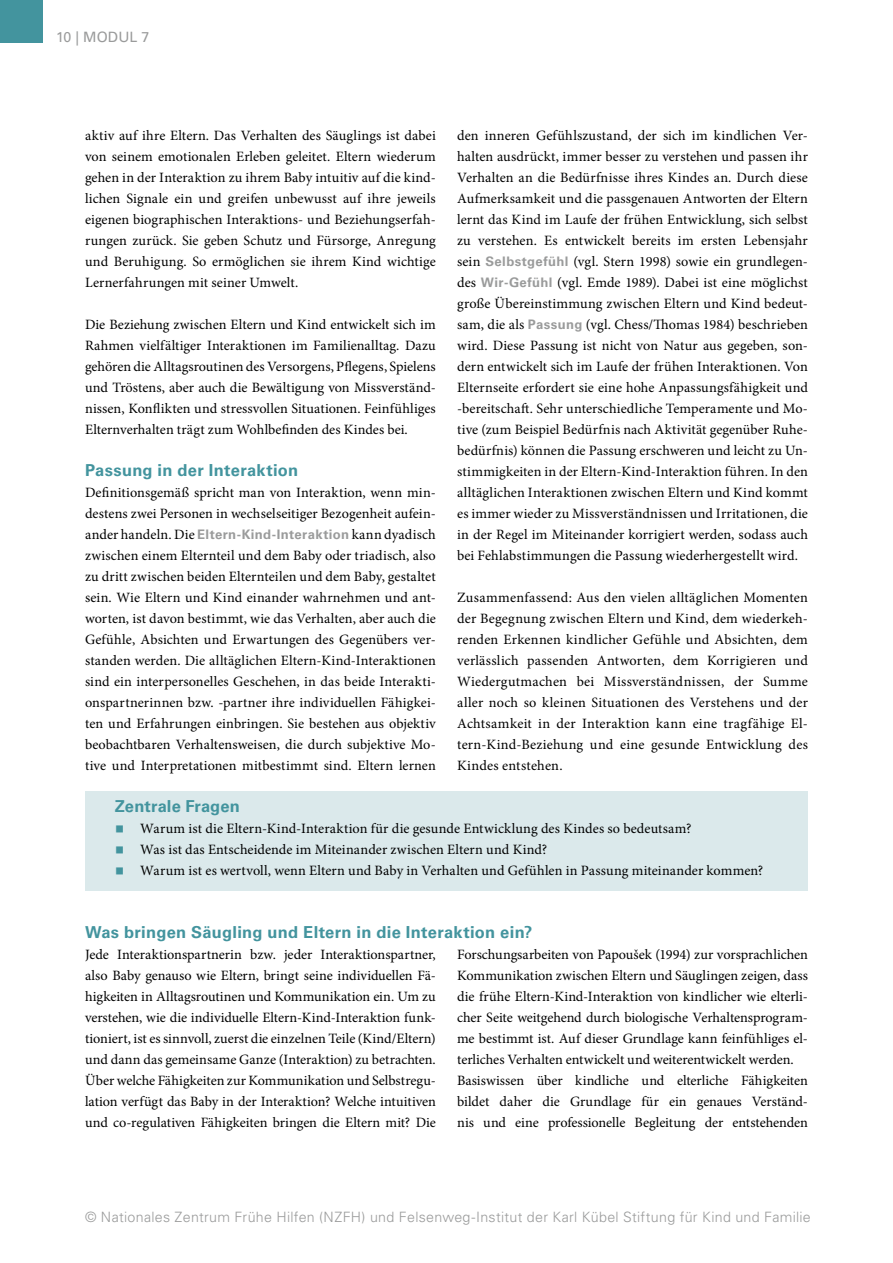
<style>
.page{position:relative;width:893px;height:1263px;background:#fff}
.page>*{position:absolute;margin:0;border:0;box-sizing:border-box;transform-origin:0 0}
.t1{font:700 16.5px "Univers LT Std";letter-spacing:.015em;color:#43949e}
.t2{font:14.25px/21px "Minion Pro";color:#000;text-align:justify}
.t3{font:300 14.25px "Univers LT Std";letter-spacing:.02em;color:#9a9b9b}
.t4{font:14.25px "Univers LT Std";letter-spacing:.005em;color:#9a9b9b}
.s1{font-family:"Univers LT Std";font-weight:700;font-size:13.2px;color:#9a9b9b}
.s2{font-size:24px;color:#43949e}
</style>
<div class="page">
<div style="left:0;top:0;width:43px;height:43px;background:#43949e"></div>
<div style="left:85px;top:791px;width:723px;height:100px;background:#dbe9eb"></div>
<p class="t4" style="left:56px;top:29px;width:95px">10 | MODUL 7</p>
<p class="t2" style="left:85px;top:125px;width:352px">aktiv auf ihre Eltern. Das Verhalten des Säuglings ist dabei von seinem emotionalen Erleben geleitet. Eltern wiederum gehen in der Interaktion zu ihrem Baby intuitiv auf die kind&shy;lichen Signale ein und greifen unbewusst auf ihre jeweils eigenen biographischen Interaktions- und Beziehungserfah&shy;rungen zurück. Sie geben Schutz und Fürsorge, Anregung und Beruhigung. So ermöglichen sie ihrem Kind wichtige Lernerfahrungen mit seiner Umwelt.</p>
<p class="t2" style="left:85px;top:314px;width:352px">Die Beziehung zwischen Eltern und Kind entwickelt sich im Rahmen vielfältiger Interaktionen im Familienalltag. Dazu gehören die Alltagsroutinen des Versorgens, Pflegens, Spielens und Tröstens, aber auch die Bewältigung von Missverständ&shy;nissen, Konflikten und stressvollen Situationen. Feinfühliges Elternverhalten trägt zum Wohlbefinden des Kindes bei.</p>
<p class="t1" style="left:85px;top:461px;width:215px">Passung in der Interaktion</p>
<p class="t2" style="left:85px;top:482px;width:352px">Definitionsgemäß spricht man von Interaktion, wenn min&shy;destens zwei Personen in wechselseitiger Bezogenheit aufein&shy;ander handeln. Die <span class="s1">Eltern-Kind-Interaktion</span> kann dyadisch zwischen einem Elternteil und dem Baby oder triadisch, also zu dritt zwischen beiden Elternteilen und dem Baby, gestaltet sein. Wie Eltern und Kind einander wahrnehmen und ant&shy;worten, ist davon bestimmt, wie das Verhalten, aber auch die Gefühle, Absichten und Erwartungen des Gegenübers ver&shy;standen werden. Die alltäglichen Eltern-Kind-Interaktionen sind ein interpersonelles Geschehen, in das beide Interakti&shy;onspartnerinnen bzw. -partner ihre individuellen Fähigkei&shy;ten und Erfahrungen einbringen. Sie bestehen aus objektiv beobachtbaren Verhaltensweisen, die durch subjektive Mo&shy;tive und Interpretationen mitbestimmt sind. Eltern lernen</p>
<p class="t2" style="left:457px;top:125px;width:352px">den inneren Gefühlszustand, der sich im kindlichen Ver&shy;halten ausdrückt, immer besser zu verstehen und passen ihr Verhalten an die Bedürfnisse ihres Kindes an. Durch diese Aufmerksamkeit und die passgenauen Antworten der Eltern lernt das Kind im Laufe der frühen Entwicklung, sich selbst zu verstehen. Es entwickelt bereits im ersten Lebensjahr sein <span class="s1">Selbstgefühl</span> (vgl. Stern 1998) sowie ein grundlegen&shy;des <span class="s1">Wir-Gefühl</span> (vgl. Emde 1989). Dabei ist eine möglichst große Übereinstimmung zwischen Eltern und Kind bedeut&shy;sam, die als <span class="s1">Passung</span> (vgl. Chess/Thomas 1984) beschrieben wird. Diese Passung ist nicht von Natur aus gegeben, son&shy;dern entwickelt sich im Laufe der frühen Interaktionen. Von Elternseite erfordert sie eine hohe Anpassungsfähigkeit und -bereitschaft. Sehr unterschiedliche Temperamente und Mo&shy;tive (zum Beispiel Bedürfnis nach Aktivität gegenüber Ruhe&shy;bedürfnis) können die Passung erschweren und leicht zu Un&shy;stimmigkeiten in der Eltern-Kind-Interaktion führen. In den alltäglichen Interaktionen zwischen Eltern und Kind kommt es immer wieder zu Missverständnissen und Irritationen, die in der Regel im Miteinander korrigiert werden, sodass auch bei Fehlabstimmungen die Passung wiederhergestellt wird.</p>
<p class="t2" style="left:457px;top:587px;width:352px">Zusammenfassend: Aus den vielen alltäglichen Momenten der Begegnung zwischen Eltern und Kind, dem wiederkeh&shy;renden Erkennen kindlicher Gefühle und Absichten, dem verlässlich passenden Antworten, dem Korrigieren und Wiedergutmachen bei Missverständnissen, der Summe aller noch so kleinen Situationen des Verstehens und der Achtsamkeit in der Interaktion kann eine tragfähige El&shy;tern-Kind-Beziehung und eine gesunde Entwicklung des Kindes entstehen.</p>
<p class="t1" style="left:115px;top:797px;width:127px">Zentrale Fragen</p>
<p class="t2" style="left:115px;top:818px;width:578px"><span class="s2">■</span> Warum ist die Eltern-Kind-Interaktion für die gesunde Entwicklung des Kindes so bedeutsam?</p>
<p class="t2" style="left:115px;top:839px;width:434px"><span class="s2">■</span> Was ist das Entscheidende im Miteinander zwischen Eltern und Kind?</p>
<p class="t2" style="left:115px;top:860px;width:650px"><span class="s2">■</span> Warum ist es wertvoll, wenn Eltern und Baby in Verhalten und Gefühlen in Passung miteinander kommen?</p>
<p class="t1" style="left:85px;top:923px;width:449px">Was bringen Säugling und Eltern in die Interaktion ein?</p>
<p class="t2" style="left:85px;top:944px;width:352px">Jede Interaktionspartnerin bzw. jeder Interaktionspartner, also Baby genauso wie Eltern, bringt seine individuellen Fä&shy;higkeiten in Alltagsroutinen und Kommunikation ein. Um zu verstehen, wie die individuelle Eltern-Kind-Interaktion funk&shy;tioniert, ist es sinnvoll, zuerst die einzelnen Teile (Kind/Eltern) und dann das gemeinsame Ganze (Interaktion) zu betrachten.<br>Über welche Fähigkeiten zur Kommunikation und Selbstregu&shy;lation verfügt das Baby in der Interaktion? Welche intuitiven und co-regulativen Fähigkeiten bringen die Eltern mit? Die</p>
<p class="t2" style="left:457px;top:944px;width:352px;text-align:left">Forschungsarbeiten von Papoušek (1994) zur vorsprachlichen Kommunikation zwischen Eltern und Säuglingen zeigen, dass die frühe Eltern-Kind-Interaktion von kindlicher wie elterli&shy;cher Seite weitgehend durch biologische Verhaltensprogram&shy;me bestimmt ist. Auf dieser Grundlage kann feinfühliges el&shy;terliches Verhalten entwickelt und weiterentwickelt werden.<br>Basiswissen über kindliche und elterliche Fähigkeiten bildet daher die Grundlage für ein genaues Verständ&shy;nis und eine professionelle Begleitung der entstehenden</p>
<p class="t3" style="left:85px;top:1208px;width:727px">© Nationales Zentrum Frühe Hilfen (NZFH) und Felsenweg-Institut der Karl Kübel Stiftung für Kind und Familie</p>
</div>
